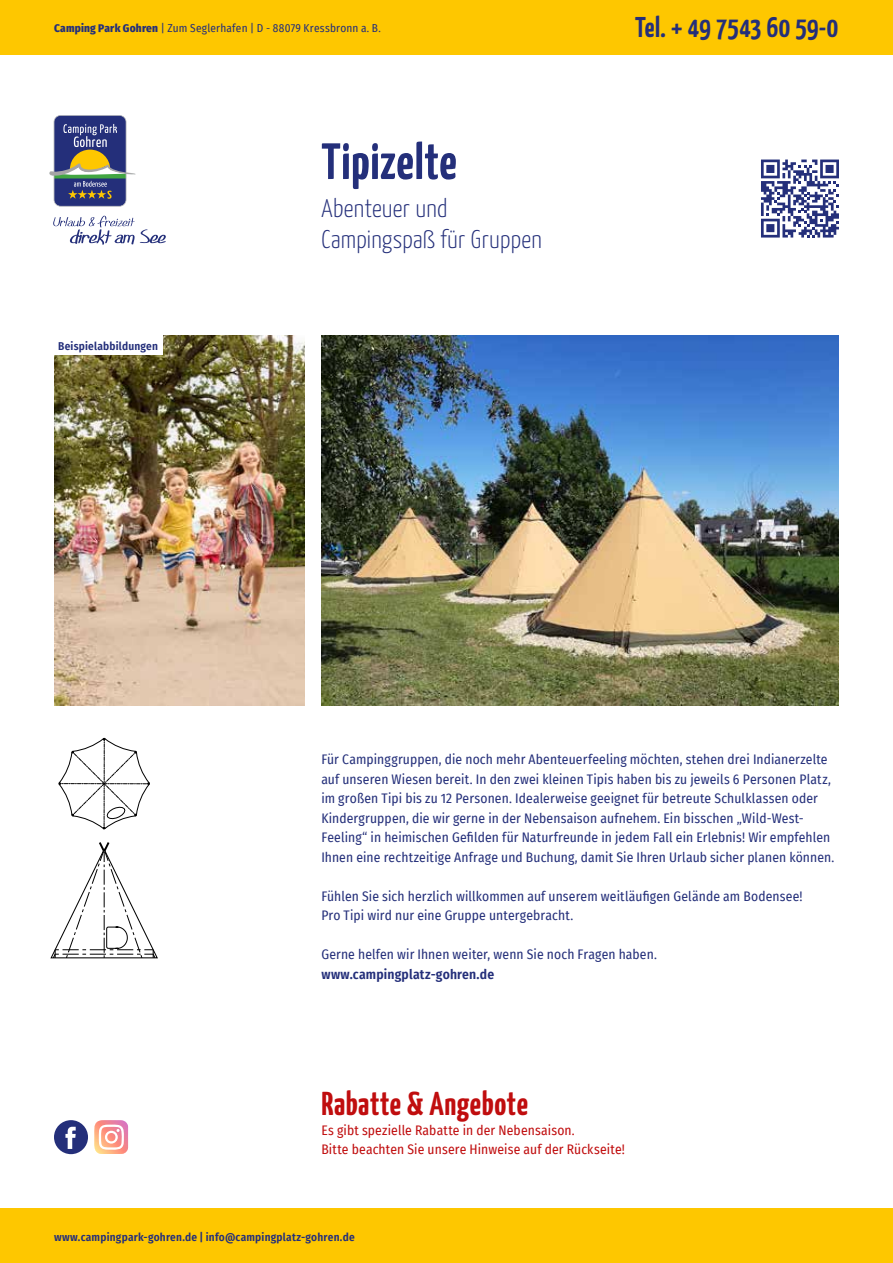
<style>
.page{position:relative;width:893px;height:1263px;background:#fff}
.page>*{position:absolute;margin:0;border:0;box-sizing:border-box;transform-origin:0 0}
.t1{font:700 51px "Yanone Kaffeesatz";letter-spacing:.015em;color:#242f7a}
.t2{font:700 33px "Yanone Kaffeesatz";letter-spacing:.015em;color:#c00d0e}
.t3{font:700 28.5px "Yanone Kaffeesatz";letter-spacing:.005em;color:#242f7a}
.t4{font:300 25.5px/30.6px "Yanone Kaffeesatz";letter-spacing:.01em;color:#242f7a}
.t5{font:13.5px/19.5px "Fira Sans Condensed";letter-spacing:.01em;color:#242f7a}
.t6{font:13.5px/19.5px "Fira Sans Condensed";letter-spacing:.01em;color:#c00d0e}
.t7{font:600 13.5px "Fira Sans Condensed";letter-spacing:.01em;color:#242f7a}
.t8{font:600 11.25px "Fira Sans Condensed";letter-spacing:.02em;color:#242f7a}
.t9{font:11.25px "Fira Sans Condensed";letter-spacing:.02em;color:#242f7a}
.s1{font-weight:800}
</style>
<div class="page">
<div style="left:0;top:0;width:893px;height:54px;background:#fec700"></div>
<div style="left:0;top:1209px;width:893px;height:54px;background:#fec700"></div>
<img style="left:54px;top:335px;width:250px;height:371px">
<img style="left:321px;top:335px;width:518px;height:371px">
<svg style="left:761px;top:160px;width:78px;height:78px"></svg>
<div style="left:54px;top:335px;width:108px;height:19px;background:#fff"></div>
<svg style="left:54px;top:1120px;width:74px;height:34px"></svg>
<svg style="left:58px;top:737px;width:92px;height:93px"></svg>
<svg style="left:50px;top:842px;width:108px;height:117px"></svg>
<svg style="left:53px;top:216px;width:113px;height:29px"></svg>
<svg style="left:49px;top:115px;width:86px;height:92px"></svg>
<p class="t9" style="left:54px;top:20px;width:328px"><span class="s1">Camping Park Gohren</span> | Zum Seglerhafen | D - 88079 Kressbronn a. B.</p>
<h3 class="t3" style="left:635px;top:7px;width:205px">Tel. + 49 7543 60 59-0</h3>
<p class="t8" style="left:58px;top:337px;width:101px">Beispielabbildungen</p>
<h1 class="t1" style="left:321px;top:125px;width:137px">Tipizelte</h1>
<h3 class="t4" style="left:321px;top:192px;width:222px">Abenteuer und<br>Campingspaß für Gruppen</h3>
<p class="t5" style="left:321px;top:749px;width:514px">Für Campinggruppen, die noch mehr Abenteuerfeeling möchten, stehen drei Indianerzelte auf unseren Wiesen bereit. In den zwei kleinen Tipis haben bis zu jeweils 6 Personen Platz, im großen Tipi bis zu 12 Personen. Idealerweise geeignet für betreute Schulklassen oder Kindergruppen, die wir gerne in der Nebensaison aufnehem. Ein bisschen „Wild-West-Feeling“ in heimischen Gefilden für Naturfreunde in jedem Fall ein Erlebnis! Wir empfehlen Ihnen eine rechtzeitige Anfrage und Buchung, damit Sie Ihren Urlaub sicher planen können.</p>
<p class="t5" style="left:321px;top:886px;width:483px">Fühlen Sie sich herzlich willkommen auf unserem weitläufigen Gelände am Bodensee!<br>Pro Tipi wird nur eine Gruppe untergebracht.</p>
<p class="t5" style="left:321px;top:944px;width:337px">Gerne helfen wir Ihnen weiter, wenn Sie noch Fragen haben.</p>
<p class="t7" style="left:321px;top:963px;width:174px">www.campingplatz-gohren.de</p>
<h2 class="t2" style="left:321px;top:1080px;width:208px">Rabatte &amp; Angebote</h2>
<p class="t6" style="left:321px;top:1120px;width:305px">Es gibt spezielle Rabatte in der Nebensaison.<br>Bitte beachten Sie unsere Hinweise auf der Rückseite!</p>
<p class="t8" style="left:54px;top:1228px;width:302px">www.campingpark-gohren.de | info@campingplatz-gohren.de</p>
</div>
